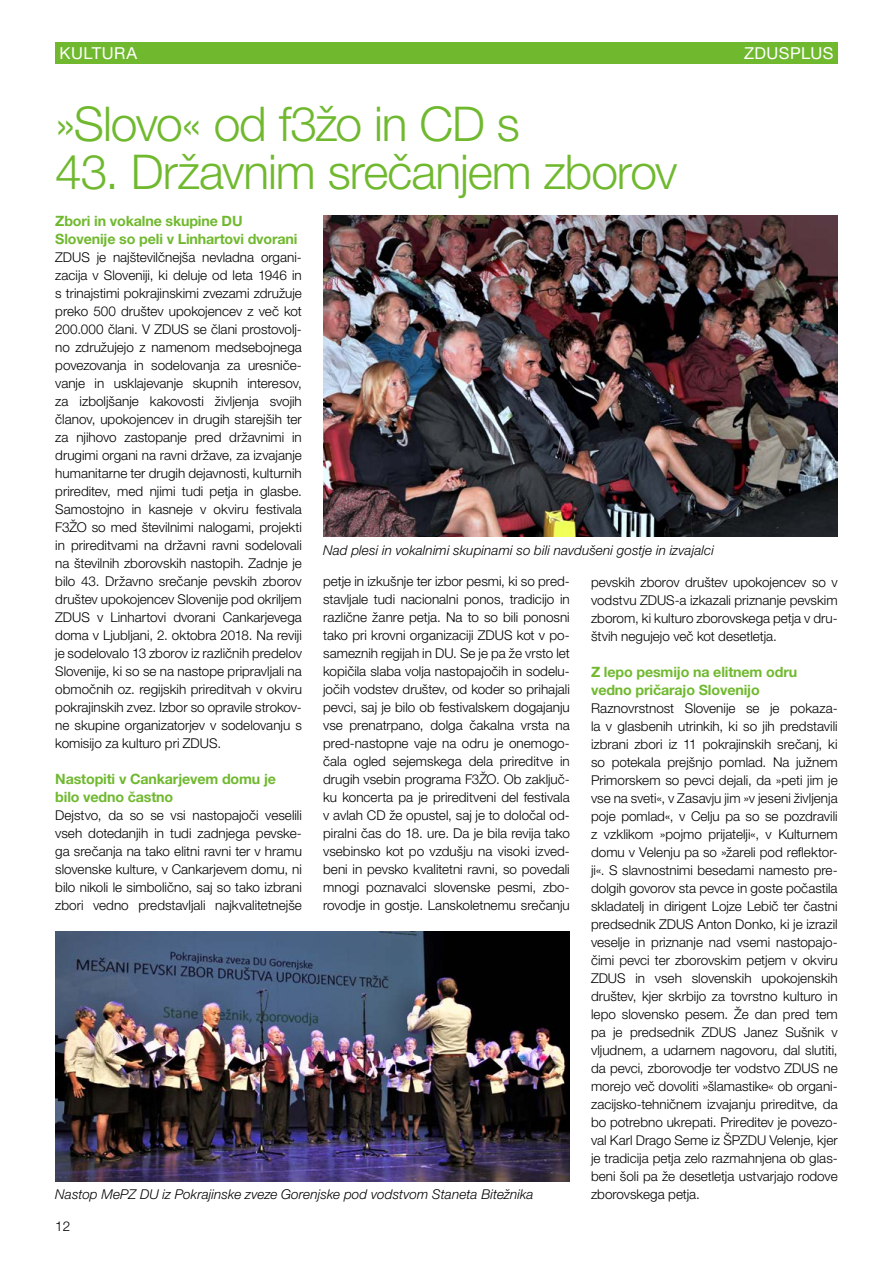
<style>
.page{position:relative;width:893px;height:1263px;background:#fff}
.page>*{position:absolute;margin:0;border:0;box-sizing:border-box;transform-origin:0 0}
.NASLOV{font:300 48px "Helvetica Neue LT Pro";letter-spacing:-.025em;color:#70b92f}
.PASICA{font:16.5px "Helvetica Neue LT Pro";letter-spacing:.03em;color:#fff}
.MedNASLOV{font:700 14.25px/18px "Helvetica Neue LT Pro";letter-spacing:-.01em;color:#70b92f}
.BODY{font:300 13.5px/18px "Helvetica Neue LT Pro";color:#000;text-align:justify}
.PODPIS{font:italic 300 13.5px "Helvetica Neue LT Pro";letter-spacing:.01em;color:#000}
</style>
<div class="page">
<div style="left:55px;top:43px;width:783px;height:21px;background:#70b92f"></div>
<img style="left:323px;top:215px;width:515px;height:322px">
<img style="left:55px;top:931px;width:515px;height:250px">
<p class="PASICA" style="left:60px;top:43px;width:79px">KULTURA</p>
<p class="NASLOV" style="left:55px;top:94px;width:466px">»Slovo« od f3žo in CD s</p>
<p class="NASLOV" style="left:55px;top:142px;width:624px">43. Državnim srečanjem zborov</p>
<p class="PASICA" style="left:744px;top:43px;width:91px">ZDUSPLUS</p>
<p class="MedNASLOV" style="left:55px;top:211px;width:244px">Zbori in vokalne skupine DU<br>Slovenije so peli v Linhartovi dvorani</p>
<p class="BODY" style="left:55px;top:248px;width:248px">ZDUS je najštevilčnejša nevladna organi&shy;zacija v Sloveniji, ki deluje od leta 1946 in s trinajstimi pokrajinskimi zvezami združuje preko 500 društev upokojencev z več kot 200.000 člani. V ZDUS se člani prostovolj&shy;no združujejo z namenom medsebojnega povezovanja in sodelovanja za uresniče&shy;vanje in usklajevanje skupnih interesov, za izboljšanje kakovosti življenja svojih članov, upokojencev in drugih starejših ter za njihovo zastopanje pred državnimi in drugimi organi na ravni države, za izvajanje humanitarne ter drugih dejavnosti, kulturnih prireditev, med njimi tudi petja in glasbe.<br>Samostojno in kasneje v okviru festivala F3ŽO so med številnimi nalogami, projekti in prireditvami na državni ravni sodelovali na številnih zborovskih nastopih. Zadnje je bilo 43. Državno srečanje pevskih zborov društev upokojencev Slovenije pod okriljem ZDUS v Linhartovi dvorani Cankarjevega doma v Ljubljani, 2. oktobra 2018. Na reviji je sodelovalo 13 zborov iz različnih predelov Slovenije, ki so se na nastope pripravljali na območnih oz. regijskih prireditvah v okviru pokrajinskih zvez. Izbor so opravile strokov&shy;ne skupine organizatorjev v sodelovanju s komisijo za kulturo pri ZDUS.</p>
<p class="MedNASLOV" style="left:55px;top:769px;width:222px">Nastopiti v Cankarjevem domu je bilo vedno častno</p>
<p class="BODY" style="left:55px;top:806px;width:248px">Dejstvo, da so se vsi nastopajoči veselili vseh dotedanjih in tudi zadnjega pevske&shy;ga srečanja na tako elitni ravni ter v hramu slovenske kulture, v Cankarjevem domu, ni bilo nikoli le simbolično, saj so tako izbrani zbori vedno predstavljali najkvalitetnejše</p>
<p class="PODPIS" style="left:323px;top:542px;width:392px">Nad plesi in vokalnimi skupinami so bili navdušeni gostje in izvajalci</p>
<p class="BODY" style="left:323px;top:572px;width:248px">petje in izkušnje ter izbor pesmi, ki so pred&shy;stavljale tudi nacionalni ponos, tradicijo in različne žanre petja. Na to so bili ponosni tako pri krovni organizaciji ZDUS kot v po&shy;sameznih regijah in DU. Se je pa že vrsto let kopičila slaba volja nastopajočih in sodelu&shy;jočih vodstev društev, od koder so prihajali pevci, saj je bilo ob festivalskem dogajanju vse prenatrpano, dolga čakalna vrsta na pred-nastopne vaje na odru je onemogo&shy;čala ogled sejemskega dela prireditve in drugih vsebin programa F3ŽO. Ob zaključ&shy;ku koncerta pa je prireditveni del festivala v avlah CD že opustel, saj je to določal od&shy;piralni čas do 18. ure. Da je bila revija tako vsebinsko kot po vzdušju na visoki izved&shy;beni in pevsko kvalitetni ravni, so povedali mnogi poznavalci slovenske pesmi, zbo&shy;rovodje in gostje. Lanskoletnemu srečanju</p>
<p class="BODY" style="left:591px;top:573px;width:248px">pevskih zborov društev upokojencev so v vodstvu ZDUS-a izkazali priznanje pevskim zborom, ki kulturo zborovskega petja v dru&shy;štvih negujejo več kot desetletja.</p>
<p class="MedNASLOV" style="left:591px;top:663px;width:208px">Z lepo pesmijo na elitnem odru vedno pričarajo Slovenijo</p>
<p class="BODY" style="left:591px;top:699px;width:248px">Raznovrstnost Slovenije se je pokaza&shy;la v glasbenih utrinkih, ki so jih predstavili izbrani zbori iz 11 pokrajinskih srečanj, ki so potekala prejšnjo pomlad. Na južnem Primorskem so pevci dejali, da »peti jim je vse na sveti«, v Zasavju jim »v jeseni življenja poje pomlad«, v Celju pa so se pozdravili z vzklikom »pojmo prijatelji«, v Kulturnem domu v Velenju pa so »žareli pod reflektor&shy;ji«. S slavnostnimi besedami namesto pre&shy;dolgih govorov sta pevce in goste počastila skladatelj in dirigent Lojze Lebič ter častni predsednik ZDUS Anton Donko, ki je izrazil veselje in priznanje nad vsemi nastopajo&shy;čimi pevci ter zborovskim petjem v okviru ZDUS in vseh slovenskih upokojenskih društev, kjer skrbijo za tovrstno kulturo in lepo slovensko pesem. Že dan pred tem pa je predsednik ZDUS Janez Sušnik v vljudnem, a udarnem nagovoru, dal slutiti, da pevci, zborovodje ter vodstvo ZDUS ne morejo več dovoliti »šlamastike« ob organi&shy;zacijsko-tehničnem izvajanju prireditve, da bo potrebno ukrepati. Prireditev je povezo&shy;val Karl Drago Seme iz ŠPZDU Velenje, kjer je tradicija petja zelo razmahnjena ob glas&shy;beni šoli pa že desetletja ustvarjajo rodove zborovskega petja.</p>
<p class="PODPIS" style="left:55px;top:1186px;width:480px">Nastop MePZ DU iz Pokrajinske zveze Gorenjske pod vodstvom Staneta Bitežnika</p>
<p class="BODY" style="left:55px;top:1217px;width:17px">12</p>
</div>
